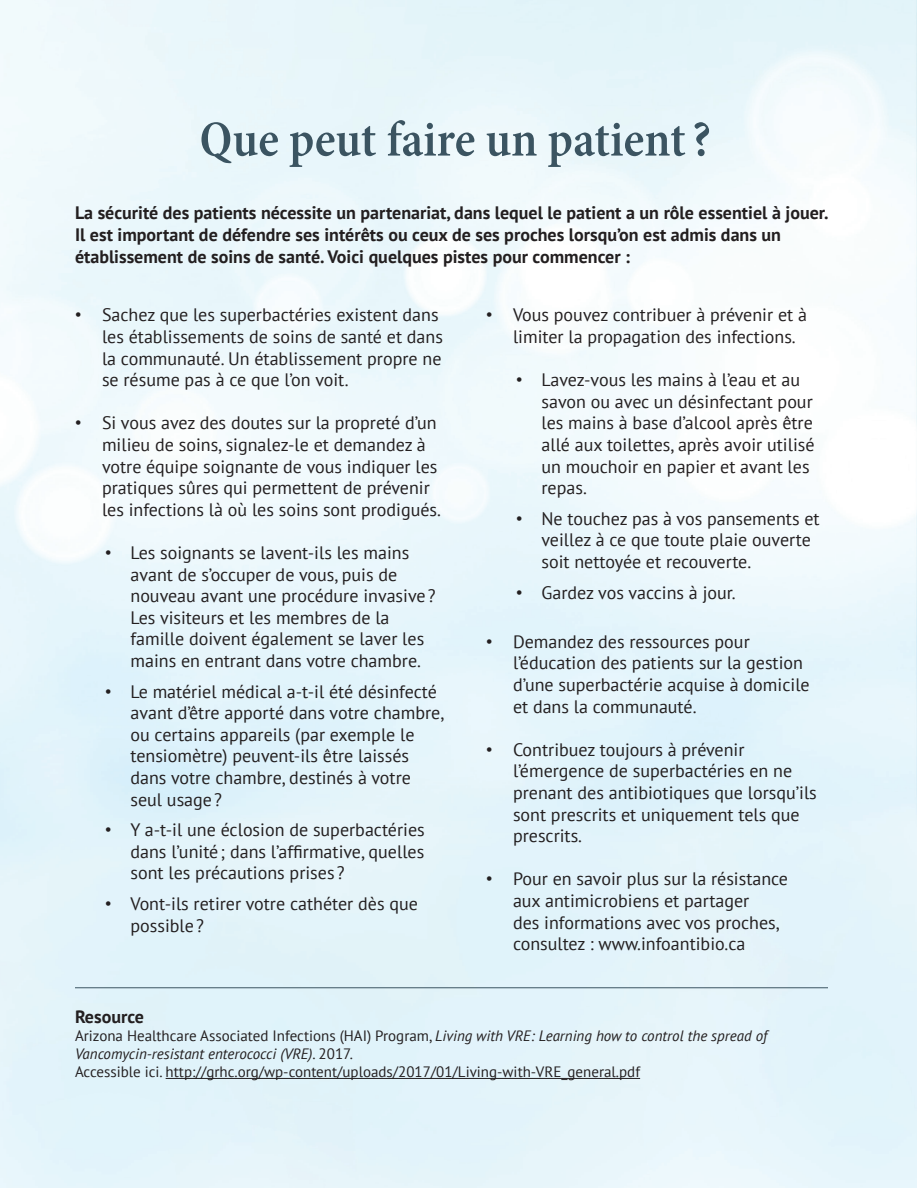
<style>
.page{position:relative;width:918px;height:1188px;background:#fff}
.page>*{position:absolute;margin:0;border:0;box-sizing:border-box;transform-origin:0 0}
.DR_Headings{font:600 condensed 51px "Minion Pro";color:#3b5461}
.t1{font:18px/21.6px "PT Sans";color:#231f20}
.DR_SpecialPageText{font:700 18px/21.6px "PT Sans";color:#231f20}
.DR_SpecialPageText-2{font:15px/18px "PT Sans";color:#231f20}
.s1{font-family:"Arial"}
.s2{font-style:italic}
</style>
<div class="page">
<hr style="left:166px;top:1078px;width:474px;height:1px;background:#231f20">
<hr style="left:75px;top:987px;width:753px;height:1px;background:#3b5461">
<p class="DR_Headings" style="left:200px;top:105px;width:513px">Que peut faire un patient?</p>
<p class="DR_SpecialPageText" style="left:75px;top:202px;width:755px">La sécurité des patients nécessite un partenariat, dans lequel le patient a un rôle essentiel à jouer.<br>Il est important de défendre ses intérêts ou ceux de ses proches lorsqu’on est admis dans un établissement de soins de santé. Voici quelques pistes pour commencer :</p>
<p class="t1" style="left:102px;top:304px;width:342px;text-indent:-27px"><span class="s1">•</span> Sachez que les superbactéries existent dans les établissements de soins de santé et dans la communauté. Un établissement propre ne se résume pas à ce que l’on voit.</p>
<p class="t1" style="left:102px;top:412px;width:341px;text-indent:-27px"><span class="s1">•</span> Si vous avez des doutes sur la propreté d’un milieu de soins, signalez-le et demandez à votre équipe soignante de vous indiquer les pratiques sûres qui permettent de prévenir les infections là où les soins sont prodigués.</p>
<p class="t1" style="left:130px;top:541px;width:307px;text-indent:-26px"><span class="s1">•</span> Les soignants se lavent-ils les mains avant de s’occuper de vous, puis de nouveau avant une procédure invasive?<br>Les visiteurs et les membres de la famille doivent également se laver les mains en entrant dans votre chambre.</p>
<p class="t1" style="left:130px;top:680px;width:315px;text-indent:-26px"><span class="s1">•</span> Le matériel médical a-t-il été désinfecté avant d’être apporté dans votre chambre, ou certains appareils (par exemple le tensiomètre) peuvent-ils être laissés dans votre chambre, destinés à votre seul usage?</p>
<p class="t1" style="left:130px;top:819px;width:296px;text-align:justify;text-indent:-26px"><span class="s1">•</span> Y a-t-il une éclosion de superbactéries dans l’unité; dans l’affirmative, quelles sont les précautions prises ?</p>
<p class="t1" style="left:130px;top:892px;width:289px;text-indent:-26px"><span class="s1">•</span> Vont-ils retirer votre cathéter dès que possible?</p>
<p class="t1" style="left:513px;top:304px;width:296px;text-indent:-27px"><span class="s1">•</span> Vous pouvez contribuer à prévenir et à limiter la propagation des infections.</p>
<p class="t1" style="left:542px;top:369px;width:275px;text-indent:-26px"><span class="s1">•</span> Lavez-vous les mains à l’eau et au savon ou avec un désinfectant pour les mains à base d’alcool après être allé aux toilettes, après avoir utilisé un mouchoir en papier et avant les repas.</p>
<p class="t1" style="left:542px;top:507px;width:280px;text-indent:-26px"><span class="s1">•</span> Ne touchez pas à vos pansements et veillez à ce que toute plaie ouverte soit nettoyée et recouverte.</p>
<p class="t1" style="left:516px;top:581px;width:221px"><span class="s1">•</span> Gardez vos vaccins à jour.</p>
<p class="t1" style="left:513px;top:630px;width:298px;text-indent:-27px"><span class="s1">•</span> Demandez des ressources pour l’éducation des patients sur la gestion d’une superbactérie acquise à domicile et dans la communauté.</p>
<p class="t1" style="left:513px;top:738px;width:305px;text-indent:-27px"><span class="s1">•</span> Contribuez toujours à prévenir l’émergence de superbactéries en ne prenant des antibiotiques que lorsqu’ils sont prescrits et uniquement tels que prescrits.</p>
<p class="t1" style="left:513px;top:868px;width:277px;text-indent:-27px"><span class="s1">•</span> Pour en savoir plus sur la résistance aux antimicrobiens et partager<br>des informations avec vos proches, consultez : www.infoantibio.ca</p>
<p class="DR_SpecialPageText" style="left:75px;top:1006px;width:71px">Resource</p>
<p class="DR_SpecialPageText-2" style="left:75px;top:1027px;width:694px">Arizona Healthcare Associated Infections (HAI) Program, <span class="s2">Living with VRE: Learning how to control the spread of<br>Vancomycin-resistant enterococci (VRE)</span>. 2017.<br>Accessible ici. http://grhc.org/wp-content/uploads/2017/01/Living-with-VRE_general.pdf</p>
</div>
